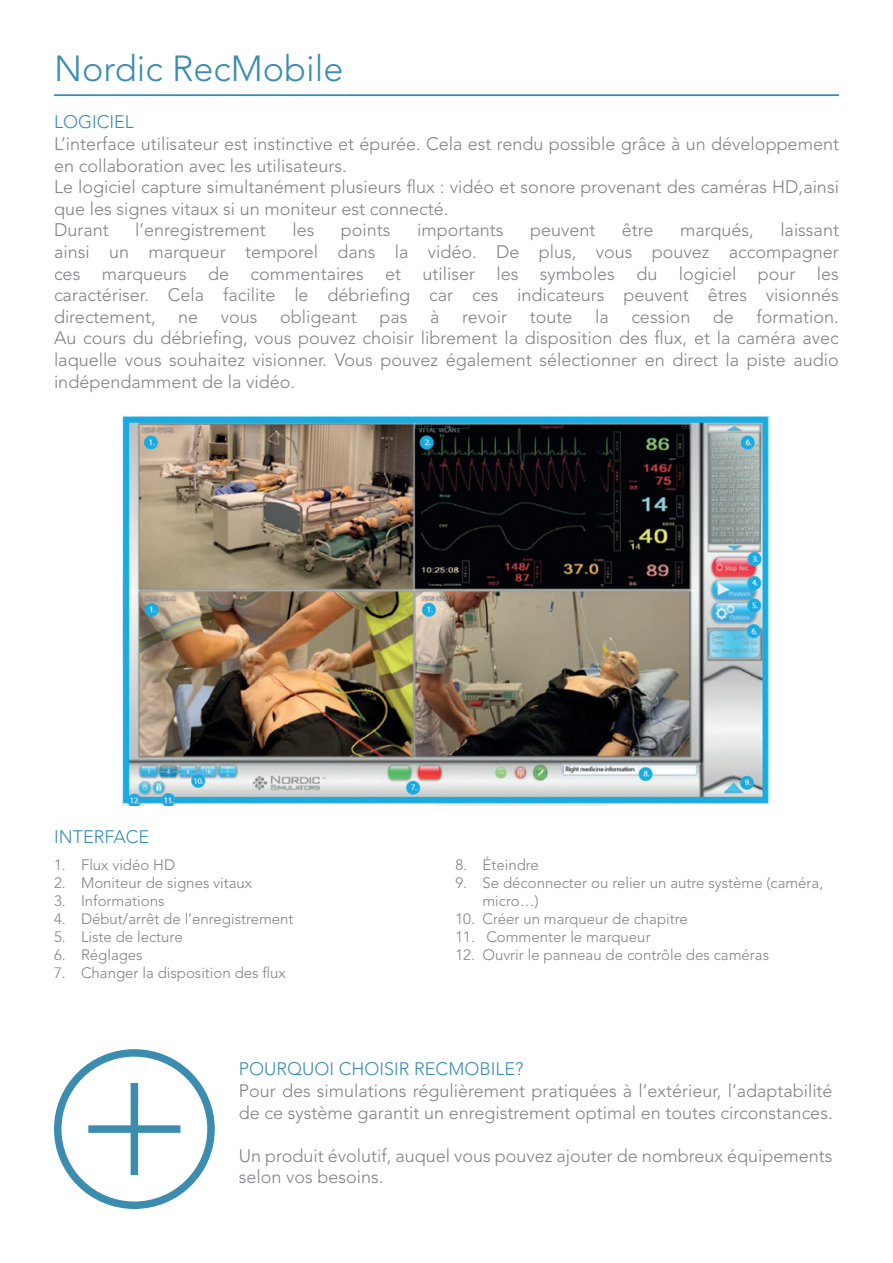
<style>
.page{position:relative;width:893px;height:1263px;background:#fff}
.page>*{position:absolute;margin:0;border:0;box-sizing:border-box;transform-origin:0 0}
.t1{font:300 36px "Avenir LT Std";color:#3c8daf}
.t2{font:300 18px/21.6px "Avenir LT Std";color:#808285}
.t3{font:300 18px "Avenir LT Std";color:#3b8caf}
.t4{font:300 15px/18px "Avenir LT Std";color:#808285}
</style>
<div class="page">
<hr style="left:54px;top:95px;width:785px;height:1px;background:#3c8daf">
<div style="left:54px;top:1049px;width:161px;height:160px;border:8px solid #3b8caf;border-radius:50%"></div>
<img style="left:122px;top:416px;width:647px;height:390px">
<div style="left:131px;top:1083px;width:7px;height:92px;background:#3b8caf"></div>
<div style="left:88px;top:1125px;width:92px;height:8px;background:#3b8caf"></div>
<p class="t1" style="left:54px;top:48px;width:291px">Nordic RecMobile</p>
<p class="t3" style="left:54px;top:112px;width:81px">LOGICIEL</p>
<p class="t2" style="left:54px;top:133px;width:786px">L’interface utilisateur est instinctive et épurée. Cela est rendu possible grâce à un développement en collaboration avec les utilisateurs.</p>
<p class="t2" style="left:54px;top:176px;width:786px">Le logiciel capture simultanément plusieurs flux : vidéo et sonore provenant des caméras HD,ainsi que les signes vitaux si un moniteur est connecté.</p>
<p class="t2" style="left:54px;top:219px;width:56px">Durant</p>
<p class="t2" style="left:135px;top:219px;width:132px">l’enregistrement</p>
<p class="t2" style="left:292px;top:219px;width:23px">les</p>
<p class="t2" style="left:341px;top:219px;width:51px">points</p>
<p class="t2" style="left:417px;top:219px;width:88px">importants</p>
<p class="t2" style="left:530px;top:219px;width:67px">peuvent</p>
<p class="t2" style="left:622px;top:219px;width:33px">être</p>
<p class="t2" style="left:680px;top:219px;width:75px">marqués,</p>
<p class="t2" style="left:54px;top:219px;width:786px;text-align:justify;text-indent:726px">laissant ainsi un marqueur temporel dans la vidéo. De plus, vous pouvez accompagner ces marqueurs de commentaires et utiliser les symboles du logiciel pour les caractériser. Cela facilite le débriefing car ces indicateurs peuvent êtres visionnés directement,</p>
<p class="t2" style="left:54px;top:306px;width:786px;text-align:justify;text-indent:703px">formation.<br>Au cours du débriefing, vous pouvez choisir librement la disposition des flux, et la caméra avec laquelle vous souhaitez visionner. Vous pouvez également sélectionner en direct la piste audio indépendamment de la vidéo.</p>
<p class="t2" style="left:178px;top:306px;width:22px">ne</p>
<p class="t2" style="left:221px;top:306px;width:38px">vous</p>
<p class="t2" style="left:280px;top:306px;width:78px">obligeant</p>
<p class="t2" style="left:380px;top:306px;width:30px">pas</p>
<p class="t2" style="left:430px;top:306px;width:11px">à</p>
<p class="t2" style="left:462px;top:306px;width:47px">revoir</p>
<p class="t2" style="left:530px;top:306px;width:44px">toute</p>
<p class="t2" style="left:595px;top:306px;width:15px">la</p>
<p class="t2" style="left:631px;top:306px;width:61px">cession</p>
<p class="t2" style="left:713px;top:306px;width:23px">de</p>
<p class="t3" style="left:54px;top:827px;width:97px">INTERFACE</p>
<p class="t4" style="left:54px;top:855px;width:123px">1. Flux vidéo HD</p>
<p class="t4" style="left:54px;top:873px;width:200px">2. Moniteur de signes vitaux</p>
<p class="t4" style="left:54px;top:891px;width:112px">3. Informations</p>
<p class="t4" style="left:54px;top:909px;width:241px">4. Début/arrêt de l’enregistrement</p>
<p class="t4" style="left:54px;top:927px;width:130px">5. Liste de lecture</p>
<p class="t4" style="left:54px;top:945px;width:90px">6. Réglages</p>
<p class="t4" style="left:54px;top:963px;width:233px">7. Changer la disposition des flux</p>
<p class="t4" style="left:455px;top:855px;width:85px">8. Éteindre</p>
<p class="t4" style="left:482px;top:873px;width:342px;text-indent:-27px">9. Se déconnecter ou relier un autre système (caméra, micro…)</p>
<p class="t4" style="left:455px;top:909px;width:234px">10. Créer un marqueur de chapitre</p>
<p class="t4" style="left:455px;top:927px;width:197px">11. Commenter le marqueur</p>
<p class="t4" style="left:455px;top:945px;width:315px">12. Ouvrir le panneau de contrôle des caméras</p>
<p class="t3" style="left:239px;top:1059px;width:286px">POURQUOI CHOISIR RECMOBILE?</p>
<p class="t2" style="left:239px;top:1080px;width:595px">Pour des simulations régulièrement pratiquées à l’extérieur, l’adaptabilité de ce système garantit un enregistrement optimal en toutes circonstances.</p>
<p class="t2" style="left:239px;top:1145px;width:595px">Un produit évolutif, auquel vous pouvez ajouter de nombreux équipements selon vos besoins.</p>
</div>
